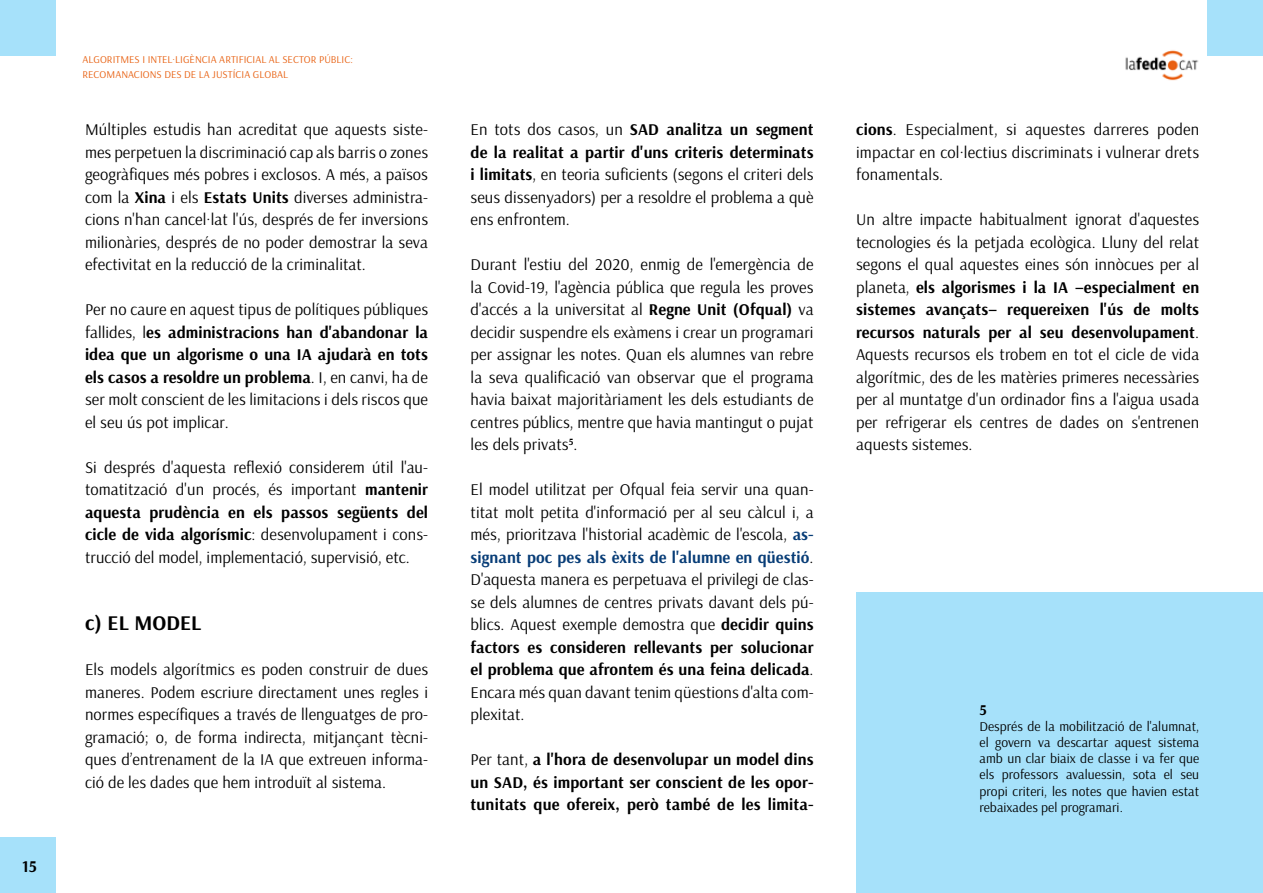
<style>
.page{position:relative;width:1263px;height:893px;background:#fff}
.page>*{position:absolute;margin:0;border:0;box-sizing:border-box;transform-origin:0 0}
.t1{font:700 21px "Arsenal";letter-spacing:.005em;color:#000}
.t2{font:16.5px/22.5px "Arsenal";letter-spacing:.005em;color:#000;text-align:justify}
.t3{font:700 16.5px/22.5px "Arsenal";letter-spacing:.01em;color:#000;text-align:justify}
.t4{font:700 15px "Arsenal";color:#000}
.t5{font:13.5px/16.2px "Arsenal";letter-spacing:.005em;color:#000;text-align:justify}
.t6{font:10.5px/15px "Arsenal";letter-spacing:.005em;color:#e86112}
.s1{font-weight:700}
.s2{font-weight:700;color:#083d77}
.s3{font-weight:400}
</style>
<div class="page">
<img style="left:1125px;top:50px;width:74px;height:31px">
<div style="left:0;top:0;width:55px;height:55px;background:#a6e1fa"></div>
<div style="left:1208px;top:0;width:55px;height:55px;background:#a6e1fa"></div>
<div style="left:0;top:838px;width:55px;height:55px;background:#a6e1fa"></div>
<div style="left:856px;top:593px;width:407px;height:300px;background:#a6e1fa"></div>
<p class="t3" style="left:22px;top:855px;width:16px">15</p>
<p class="t6" style="left:82px;top:52px;width:272px">ALGORITMES I INTEL·LIGÈNCIA ARTIFICIAL AL SECTOR PÚBLIC:<br>RECOMANACIONS DES DE LA JUSTÍCIA GLOBAL</p>
<p class="t2" style="left:85px;top:118px;width:345px">Múltiples estudis han acreditat que aquests siste&shy;mes perpetuen la discriminació cap als barris o zones geogràfiques més pobres i exclosos. A més, a països com la <span class="s1">Xina</span> i els <span class="s1">Estats Units</span> diverses administra&shy;cions n'han cancel·lat l'ús, després de fer inversions milionàries, després de no poder demostrar la seva efectivitat en la reducció de la criminalitat.</p>
<p class="t2" style="left:85px;top:298px;width:345px">Per no caure en aquest tipus de polítiques públiques fallides, l<span class="s1">es administracions han d'abandonar la idea que un algorisme o una IA ajudarà en tots els casos a resoldre un problema</span>. I, en canvi, ha de ser molt conscient de les limitacions i dels riscos que el seu ús pot implicar.</p>
<p class="t2" style="left:85px;top:456px;width:345px">Si després d'aquesta reflexió considerem útil l'au&shy;tomatització d'un procés, és important <span class="s1">mantenir aquesta prudència en els passos següents del cicle de vida algorísmic</span>: desenvolupament i cons&shy;trucció del model, implementació, supervisió, etc.</p>
<p class="t1" style="left:85px;top:610px;width:118px">c) EL MODEL</p>
<p class="t2" style="left:85px;top:658px;width:345px">Els models algorítmics es poden construir de dues maneres. Podem escriure directament unes regles i normes específiques a través de llenguatges de pro&shy;gramació; o, de forma indirecta, mitjançant tècni&shy;ques d’entrenament de la IA que extreuen informa&shy;ció de les dades que hem introduït al sistema.</p>
<p class="t2" style="left:471px;top:118px;width:345px">En tots dos casos, un <span class="s1">SAD analitza un segment de la realitat a partir d'uns criteris determinats i limitats</span>, en teoria suficients (segons el criteri dels seus dissenyadors) per a resoldre el problema a què ens enfrontem.</p>
<p class="t2" style="left:471px;top:253px;width:345px">Durant l'estiu del 2020, enmig de l'emergència de la Covid-19, l'agència pública que regula les proves d'accés a la universitat al <span class="s1">Regne Unit (Ofqual)</span> va decidir suspendre els exàmens i crear un programari per assignar les notes. Quan els alumnes van rebre la seva qualificació van observar que el programa havia baixat majoritàriament les dels estudiants de centres públics, mentre que havia mantingut o pujat les dels privats<sup>5</sup>.</p>
<p class="t2" style="left:471px;top:478px;width:345px">El model utilitzat per Ofqual feia servir una quan&shy;titat molt petita d'informació per al seu càlcul i, a més, prioritzava l'historial acadèmic de l'escola, <span class="s2">as&shy;signant poc pes als èxits de l'alumne en qüestió</span>.<br>D'aquesta manera es perpetuava el privilegi de clas&shy;se dels alumnes de centres privats davant dels pú&shy;blics. Aquest exemple demostra que <span class="s1">decidir quins factors es consideren rellevants per solucionar el problema que afrontem és una feina delicada</span>.<br>Encara més quan davant tenim qüestions d'alta com&shy;plexitat.</p>
<p class="t3" style="left:471px;top:749px;width:345px"><span class="s3">Per tant,</span> a l'hora de desenvolupar un model dins un SAD, és important ser conscient de les opor&shy;tunitats que ofereix, però també de les limita-</p>
<p class="t2" style="left:856px;top:118px;width:345px"><span class="s1">cions</span>. Especialment, si aquestes darreres poden impactar en col·lectius discriminats i vulnerar drets fonamentals.</p>
<p class="t2" style="left:856px;top:208px;width:345px">Un altre impacte habitualment ignorat d'aquestes tecnologies és la petjada ecològica. Lluny del relat segons el qual aquestes eines són innòcues per al planeta, <span class="s1">els algorismes i la IA –especialment en sistemes avançats– requereixen l'ús de molts recursos naturals per al seu desenvolupament</span>.<br>Aquests recursos els trobem en tot el cicle de vida algorítmic, des de les matèries primeres necessàries per al muntatge d'un ordinador fins a l'aigua usada per refrigerar els centres de dades on s'entrenen aquests sistemes.</p>
<p class="t4" style="left:979px;top:700px;width:9px">5</p>
<p class="t5" style="left:979px;top:718px;width:221px">Després de la mobilització de l'alumnat, el govern va descartar aquest sistema amb un clar biaix de classe i va fer que els professors avaluessin, sota el seu propi criteri, les notes que havien estat rebaixades pel programari.</p>
</div>
